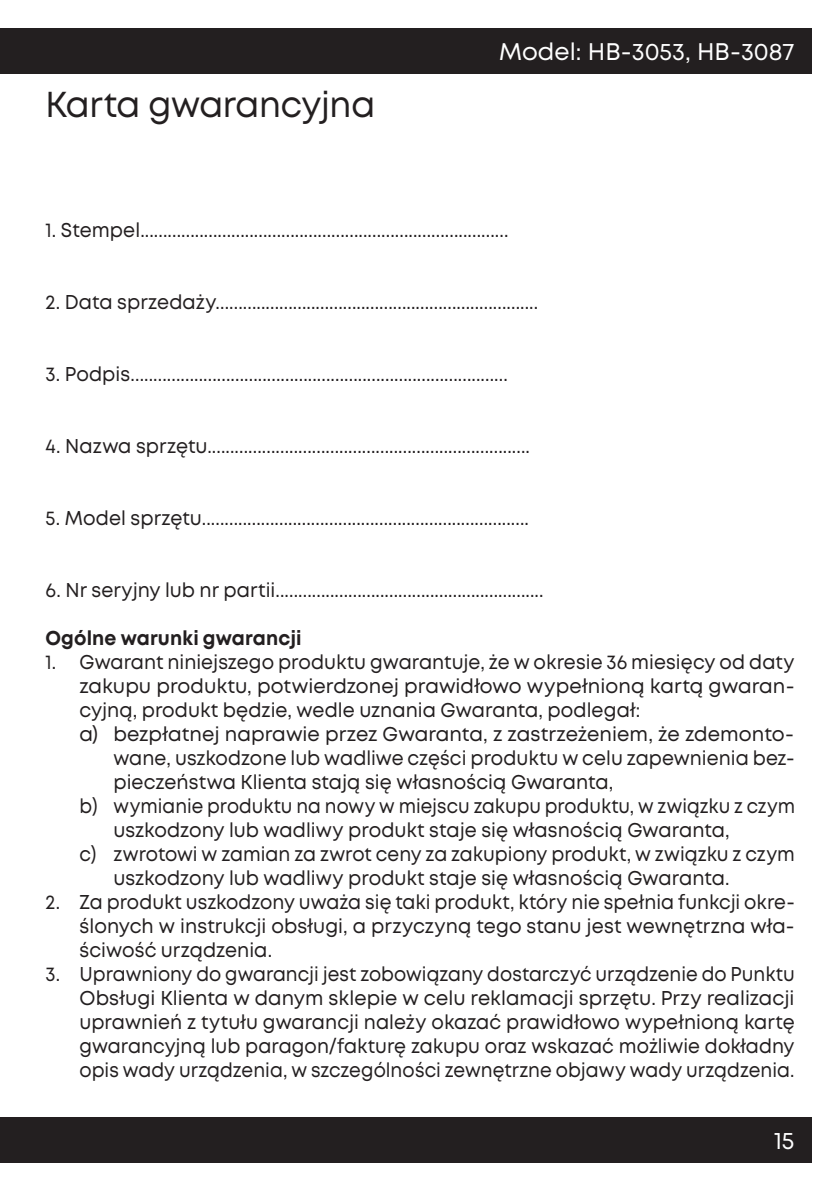
<style>
.page{position:relative;width:840px;height:1191px;background:#fff}
.page>*{position:absolute;margin:0;border:0;box-sizing:border-box;transform-origin:0 0}
.PL_Podstawowy{font:36px "Mont";letter-spacing:-.015em;color:#231f20;scale:.95 1}
.t1{font:24px "Mont";color:#fff}
.PL_Podstawowy-2{font:20px "Mont";letter-spacing:.005em;color:#231f20;scale:.95 1}
.PL_Bulet_podstawowy{font:20px/24px "Mont";color:#231f20;text-align:justify;scale:.94 1}
.PL_Bulet_podstawowy-2{font:20px/24px "Mont";color:#231f20;scale:.93 1}
.PL_Bulet_podstawowy-3{font:20px/24px "Mont";color:#231f20;text-align:justify}
.PL_Bulet_podstawowy-4{font:20px/24px "Mont";color:#231f20;scale:.91 1}
.PL_Podstawowy-3{font:700 20px "Mont";letter-spacing:.005em;color:#231f20;scale:.95 1}
</style>
<div class="page">
<div style="left:0;top:1117px;width:811px;height:45px;background:#231f20"></div>
<div style="left:0;top:28px;width:811px;height:46px;background:#231f20"></div>
<p class="PL_Podstawowy" style="left:45px;top:81px;width:348px">Karta gwarancyjna</p>
<p class="t1" style="left:499px;top:36px;width:297px">Model: HB-3053, HB-3087</p>
<p class="PL_Podstawowy-2" style="left:45px;top:217px;width:488px">1. Stempel.................................................................................</p>
<p class="PL_Podstawowy-2" style="left:45px;top:289px;width:520px">2. Data sprzedaży.......................................................................</p>
<p class="PL_Podstawowy-2" style="left:45px;top:361px;width:488px">3. Podpis...................................................................................</p>
<p class="PL_Podstawowy-2" style="left:45px;top:433px;width:511px">4. Nazwa sprzętu.......................................................................</p>
<p class="PL_Podstawowy-2" style="left:45px;top:505px;width:510px">5. Model sprzętu........................................................................</p>
<p class="PL_Podstawowy-2" style="left:45px;top:577px;width:525px">6. Nr seryjny lub nr partii...........................................................</p>
<p class="PL_Podstawowy-3" style="left:45px;top:625px;width:271px">Ogólne warunki gwarancji</p>
<p class="PL_Bulet_podstawowy" style="left:79px;top:650px;width:762px;text-indent:-34px">1. Gwarant niniejszego produktu gwarantuje, że w okresie 36 miesięcy od daty zakupu produktu, potwierdzonej prawidłowo wypełnioną kartą gwaran&shy;cyjną, produkt będzie, wedle uznania Gwaranta, podlegał:</p>
<p class="PL_Bulet_podstawowy-3" style="left:113px;top:722px;width:682px;text-indent:-34px">a) bezpłatnej naprawie przez Gwaranta, z zastrzeżeniem, że zdemonto&shy;wane, uszkodzone lub wadliwe części produktu w celu zapewnienia bez&shy;pieczeństwa Klienta stają się własnością Gwaranta,</p>
<p class="PL_Bulet_podstawowy-4" style="left:113px;top:794px;width:750px;text-indent:-34px">b) wymianie produktu na nowy w miejscu zakupu produktu, w związku z czym uszkodzony lub wadliwy produkt staje się własnością Gwaranta,</p>
<p class="PL_Bulet_podstawowy-2" style="left:113px;top:842px;width:733px;text-indent:-34px">c) zwrotowi w zamian za zwrot ceny za zakupiony produkt, w związku z czym uszkodzony lub wadliwy produkt staje się własnością Gwaranta.</p>
<p class="PL_Bulet_podstawowy-2" style="left:79px;top:890px;width:770px;text-align:justify;text-indent:-34px">2. Za produkt uszkodzony uważa się taki produkt, który nie spełnia funkcji okre&shy;ślonych w instrukcji obsługi, a przyczyną tego stanu jest wewnętrzna wła&shy;ściwość urządzenia.</p>
<p class="PL_Bulet_podstawowy" style="left:79px;top:962px;width:762px;text-indent:-34px">3. Uprawniony do gwarancji jest zobowiązany dostarczyć urządzenie do Punktu Obsługi Klienta w danym sklepie w celu reklamacji sprzętu. Przy realizacji uprawnień z tytułu gwarancji należy okazać prawidłowo wypełnioną kartę gwarancyjną lub paragon/fakturę zakupu oraz wskazać możliwie dokładny opis wady urządzenia, w szczególności zewnętrzne objawy wady urządzenia.</p>
<p class="t1" style="left:773px;top:1124px;width:22px">15</p>
</div>
